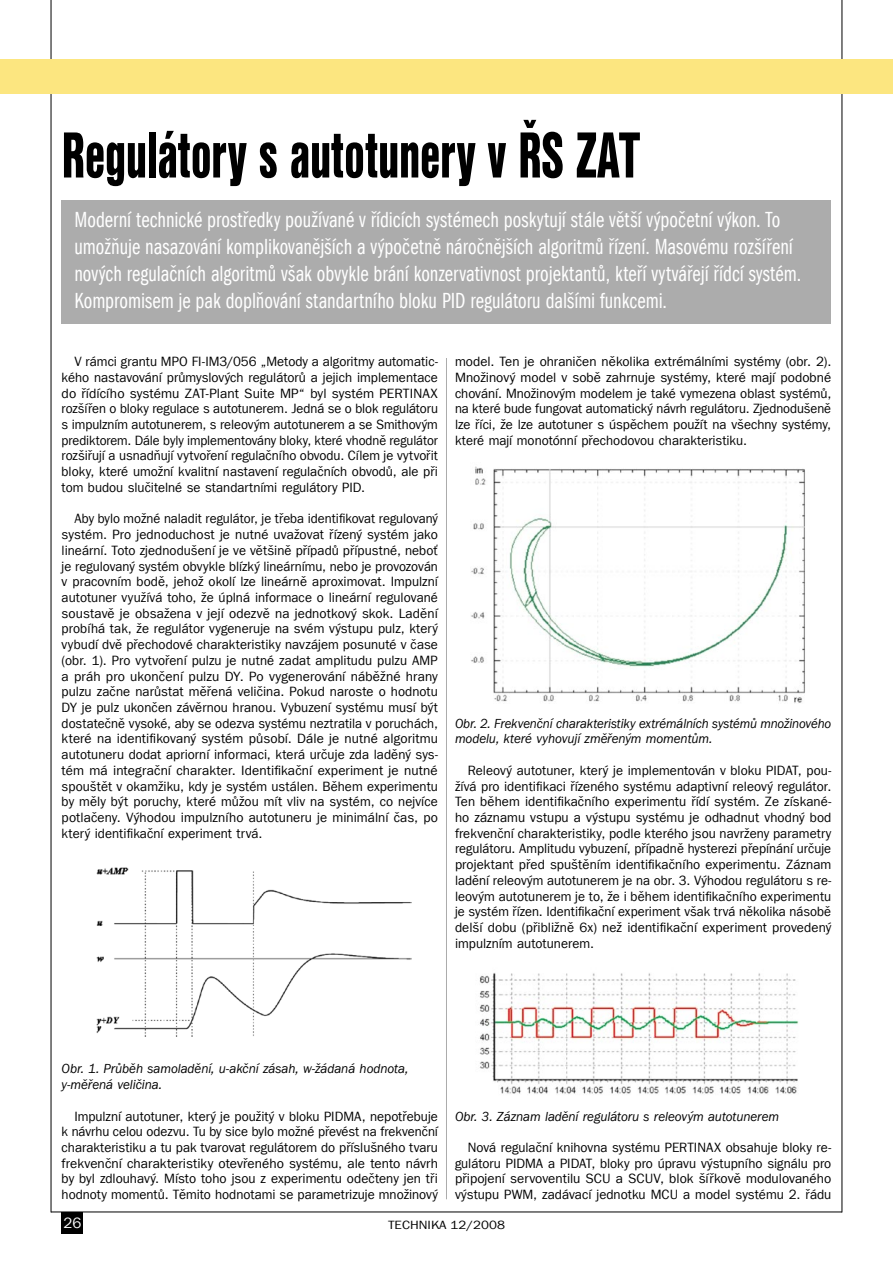
<style>
.page{position:relative;width:893px;height:1263px;background:#fff}
.page>*{position:absolute;margin:0;border:0;box-sizing:border-box;transform-origin:0 0}
.t1{font:67.5px "Nimbus San DEE Blac Cond";color:#000;scale:.78 1}
.t2{font:22.5px/27px "Franklin Gothic LT Com Bk Cm";color:#fff}
.t3{font:15px "Franklin Gothic LT Com";color:#fff}
.t4{font:13.5px/15.8px "Franklin Gothic LT Com";color:#000;text-align:justify}
.t5{font:13.5px/15.8px "Franklin Gothic LT Com";color:#000;text-align:justify;scale:.95 1}
.t6{font:italic 13.5px/15.8px "Franklin Gothic LT Com";letter-spacing:-.005em;color:#000}
.t7{font:italic 13.5px/15.8px "Franklin Gothic LT Com";letter-spacing:-.005em;color:#000;scale:.96 1}
.t8{font:12px "Franklin Gothic LT Com";color:#000;scale:1.1 1}
</style>
<div class="page">
<hr style="left:51px;top:0;width:1px;height:1212px;background:#000">
<hr style="left:51px;top:1211px;width:791px;height:1px;background:#000">
<hr style="left:842px;top:0;width:1px;height:1212px;background:#000">
<hr style="left:446px;top:137px;width:1px;height:1062px;background:#acacac">
<div style="left:62px;top:1212px;width:21px;height:21px;background:#000"></div>
<div style="left:0;top:60px;width:893px;height:34px;background:#fce680"></div>
<div style="left:62px;top:128px;width:769px;height:229px;background:#fff"></div>
<div style="left:62px;top:200px;width:769px;height:123px;background:#acacac"></div>
<img style="left:96px;top:867px;width:315px;height:169px">
<img style="left:471px;top:466px;width:334px;height:237px">
<img style="left:479px;top:973px;width:320px;height:121px">
<h1 class="t1" style="left:62px;top:117px;width:743px">Regulátory s autotunery v ŘS ZAT</h1>
<p class="t2" style="left:74px;top:207px;width:728px">Moderní technické prostředky používané v řídicích systémech poskytují stále větší výpočetní výkon. To umožňuje nasazování komplikovanějších a výpočetně náročnějších algoritmů řízení. Masovému rozšíření nových regulačních algoritmů však obvykle brání konzervativnost projektantů, kteří vytvářejí řídcí systém.<br>Kompromisem je pak doplňování standartního bloku PID regulátoru dalšími funkcemi.</p>
<p class="t4" style="left:62px;top:354px;width:378px;text-indent:13px">V rámci grantu MPO FI-IM3/056 „Metody a algoritmy automatic&shy;kého nastavování průmyslových regulátorů a jejich implementace do řídícího systému ZAT-Plant Suite MP“ byl systém PERTINAX rozšířen o bloky regulace s autotunerem. Jedná se o blok regulátoru s impulzním autotunerem, s releovým autotunerem a se Smithovým prediktorem. Dále byly implementovány bloky, které vhodně regulátor rozšiřují a usnadňují vytvoření regulačního obvodu. Cílem je vytvořit bloky, které umožní kvalitní nastavení regulačních obvodů, ale při tom budou slučitelné se standartními regulátory PID.</p>
<p class="t5" style="left:62px;top:511px;width:398px;text-indent:13px">Aby bylo možné naladit regulátor, je třeba identifikovat regulovaný systém. Pro jednoduchost je nutné uvažovat řízený systém jako lineární. Toto zjednodušení je ve většině případů přípustné, neboť je regulovaný systém obvykle blízký lineárnímu, nebo je provozován v pracovním bodě, jehož okolí lze lineárně aproximovat. Impulzní autotuner využívá toho, že úplná informace o lineární regulované soustavě je obsažena v její odezvě na jednotkový skok. Ladění probíhá tak, že regulátor vygeneruje na svém výstupu pulz, který vybudí dvě přechodové charakteristiky navzájem posunuté v čase (obr. 1). Pro vytvoření pulzu je nutné zadat amplitudu pulzu AMP a práh pro ukončení pulzu DY. Po vygenerování náběžné hrany pulzu začne narůstat měřená veličina. Pokud naroste o hodnotu DY je pulz ukončen závěrnou hranou. Vybuzení systému musí být dostatečně vysoké, aby se odezva systému neztratila v poruchách, které na identifikovaný systém působí. Dále je nutné algoritmu autotuneru dodat apriorní informaci, která určuje zda laděný sys&shy;tém má integrační charakter. Identifikační experiment je nutné spouštět v okamžiku, kdy je systém ustálen. Během experimentu by měly být poruchy, které můžou mít vliv na systém, co nejvíce potlačeny. Výhodou impulzního autotuneru je minimální čas, po který identifikační experiment trvá.</p>
<p class="t4" style="left:455px;top:354px;width:378px">model. Ten je ohraničen několika extrémálními systémy (obr. 2).<br>Množinový model v sobě zahrnuje systémy, které mají podobné chování. Množinovým modelem je také vymezena oblast systémů, na které bude fungovat automatický návrh regulátoru. Zjednodušeně lze říci, že lze autotuner s úspěchem použít na všechny systémy, které mají monotónní přechodovou charakteristiku.</p>
<p class="t7" style="left:455px;top:715px;width:393px">Obr. 2. Frekvenční charakteristiky extrémálních systémů množinového modelu, které vyhovují změřeným momentům.</p>
<p class="t4" style="left:455px;top:762px;width:378px;text-indent:13px">Releový autotuner, který je implementován v bloku PIDAT, pou&shy;žívá pro identifikaci řízeného systému adaptivní releový regulátor.<br>Ten během identifikačního experimentu řídí systém. Ze získané&shy;ho záznamu vstupu a výstupu systému je odhadnut vhodný bod frekvenční charakteristiky, podle kterého jsou navrženy parametry regulátoru. Amplitudu vybuzení, případně hysterezi přepínání určuje projektant před spuštěním identifikačního experimentu. Záznam ladění releovým autotunerem je na obr. 3. Výhodou regulátoru s re&shy;leovým autotunerem je to, že i během identifikačního experimentu je systém řízen. Identifikační experiment však trvá několika násobě delší dobu (přibližně 6x) než identifikační experiment provedený impulzním autotunerem.</p>
<p class="t6" style="left:62px;top:1061px;width:348px">Obr. 1. Průběh samoladění, u-akční zásah, w-žádaná hodnota, y-měřená veličina.</p>
<p class="t4" style="left:62px;top:1108px;width:378px;text-indent:13px">Impulzní autotuner, který je použitý v bloku PIDMA, nepotřebuje k návrhu celou odezvu. Tu by sice bylo možné převést na frekvenční charakteristiku a tu pak tvarovat regulátorem do příslušného tvaru frekvenční charakteristiky otevřeného systému, ale tento návrh by byl zdlouhavý. Místo toho jsou z experimentu odečteny jen tři hodnoty momentů. Těmito hodnotami se parametrizuje množinový</p>
<p class="t6" style="left:455px;top:1108px;width:326px">Obr. 3. Záznam ladění regulátoru s releovým autotunerem</p>
<p class="t4" style="left:455px;top:1139px;width:378px;text-indent:13px">Nová regulační knihovna systému PERTINAX obsahuje bloky re&shy;gulátoru PIDMA a PIDAT, bloky pro úpravu výstupního signálu pro připojení servoventilu SCU a SCUV, blok šířkově modulovaného výstupu PWM, zadávací jednotku MCU a model systému 2. řádu</p>
<p class="t3" style="left:63px;top:1214px;width:19px">26</p>
<p class="t8" style="left:388px;top:1218px;width:108px">TECHNIKA 12/2008</p>
</div>
